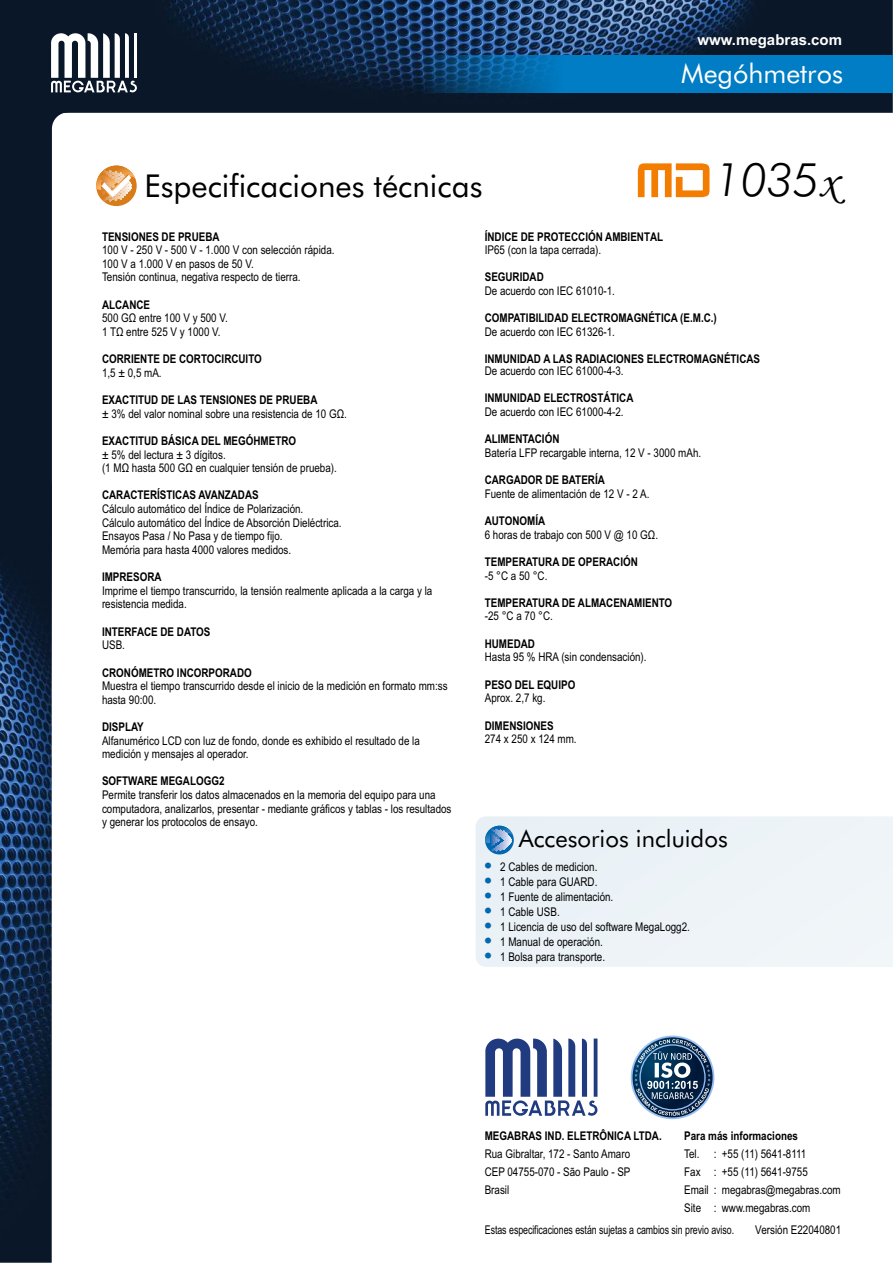
<style>
.page{position:relative;width:893px;height:1263px;background:#fff}
.page>*{position:absolute;margin:0;border:0;box-sizing:border-box;transform-origin:0 0}
.t1{font:italic 300 46.05px "Futura BT";color:#000}
.t2{font:31.5px "Futura BT";color:#000}
.t3{font:27px "Futura BT";color:#fff}
.t4{font:24px "Futura BT";color:#000}
.t5{font:700 15px "Arial";color:#fff}
.t6{font:12px/13.6px "Arial Narrow";color:#000}
.t7{font:700 12px "Arial Narrow";color:#000}
.t8{font:12px "Arial Narrow";color:#000;scale:.9 1}
.s1{font-family:"Monotype Corsiva";font-weight:400;font-style:normal}
</style>
<div class="page">
<img style="left:0;top:845px;width:52px;height:418px">
<svg style="left:0;top:112px;width:68px;height:733px;fill:#0a172a"></svg>
<img style="left:0;top:0;width:893px;height:112px">
<svg style="left:414px;top:55px;width:479px;height:37px;background:#0271b3"></svg>
<div style="left:476px;top:816px;width:417px;height:151px;background:#edf3f7"></div>
<div style="left:485px;top:826px;width:29px;height:28px;background:#0067b1;border-radius:50%"></div>
<svg style="left:485px;top:826px;width:28px;height:25px"></svg>
<svg style="left:51px;top:33px;width:86px;height:59px"></svg>
<div style="left:96px;top:166px;width:41px;height:40px;background:#d87c1a;border-radius:50%"></div>
<hr style="left:101px;top:170px;width:1px;height:31px;background:#d77b2a">
<hr style="left:102px;top:170px;width:1px;height:31px;background:#d88033">
<hr style="left:103px;top:170px;width:1px;height:31px;background:#db883c">
<hr style="left:104px;top:170px;width:1px;height:31px;background:#dc8e47">
<hr style="left:105px;top:170px;width:1px;height:31px;background:#df9351">
<hr style="left:106px;top:170px;width:1px;height:31px;background:#e19b5d">
<hr style="left:107px;top:170px;width:1px;height:31px;background:#e2a067">
<hr style="left:108px;top:170px;width:1px;height:31px;background:#e5a873">
<hr style="left:109px;top:170px;width:1px;height:31px;background:#e7af7e">
<hr style="left:110px;top:170px;width:1px;height:31px;background:#e9b587">
<hr style="left:111px;top:170px;width:1px;height:31px;background:#e9b98b">
<hr style="left:112px;top:170px;width:1px;height:31px;background:#eabb90">
<hr style="left:113px;top:170px;width:1px;height:31px;background:#ebbe95">
<hr style="left:114px;top:170px;width:1px;height:31px;background:#ecc29a">
<hr style="left:115px;top:170px;width:1px;height:31px;background:#eec59f">
<hr style="left:116px;top:170px;width:1px;height:31px;background:#efc9a5">
<hr style="left:117px;top:170px;width:1px;height:31px;background:#f0ccab">
<hr style="left:118px;top:170px;width:1px;height:31px;background:#f1d0af">
<hr style="left:119px;top:170px;width:1px;height:31px;background:#f2d2b5">
<hr style="left:120px;top:170px;width:1px;height:31px;background:#f2d5ba">
<hr style="left:121px;top:170px;width:1px;height:31px;background:#f3d9c0">
<hr style="left:122px;top:170px;width:1px;height:31px;background:#f5dcc3">
<svg style="left:96px;top:166px;width:40px;height:32px"></svg>
<svg style="left:485px;top:1038px;width:112px;height:78px"></svg>
<svg style="left:638px;top:163px;width:71px;height:34px"></svg>
<svg style="left:631px;top:1035px;width:83px;height:84px"></svg>
<svg style="left:634px;top:1039px;width:77px;height:77px"></svg>
<svg style="left:485px;top:862px;width:6px;height:6px"></svg>
<svg style="left:485px;top:877px;width:6px;height:6px"></svg>
<svg style="left:485px;top:892px;width:6px;height:6px"></svg>
<svg style="left:485px;top:907px;width:6px;height:6px"></svg>
<svg style="left:485px;top:922px;width:6px;height:6px"></svg>
<svg style="left:485px;top:937px;width:6px;height:6px"></svg>
<svg style="left:485px;top:952px;width:6px;height:6px"></svg>
<p class="t5" style="left:697px;top:34px;width:146px">www.megabras.com</p>
<h3 class="t3" style="left:681px;top:63px;width:163px">Megóhmetros</h3>
<h1 class="t1" style="left:715px;top:161px;width:124px">1035<span class="s1">x</span></h1>
<h2 class="t2" style="left:144px;top:174px;width:340px">Especificaciones técnicas</h2>
<p class="t7" style="left:102px;top:227px;width:119px">TENSIONES DE PRUEBA</p>
<p class="t6" style="left:102px;top:244px;width:234px">100 V - 250 V - 500 V - 1.000 V con selección rápida.<br>100 V a 1.000 V en pasos de 50 V.<br>Tensión continua, negativa respecto de tierra.</p>
<p class="t7" style="left:102px;top:295px;width:50px">ALCANCE</p>
<p class="t6" style="left:102px;top:312px;width:127px">500 GΩ entre 100 V y 500 V.<br>1 TΩ entre 525 V y 1000 V.</p>
<p class="t7" style="left:102px;top:350px;width:161px">CORRIENTE DE CORTOCIRCUITO</p>
<p class="t6" style="left:102px;top:367px;width:61px">1,5 ± 0,5 mA.</p>
<p class="t7" style="left:102px;top:391px;width:217px">EXACTITUD DE LAS TENSIONES DE PRUEBA</p>
<p class="t6" style="left:102px;top:408px;width:246px">± 3% del valor nominal sobre una resistencia de 10 GΩ.</p>
<p class="t7" style="left:102px;top:432px;width:196px">EXACTITUD BÁSICA DEL MEGÓHMETRO</p>
<p class="t6" style="left:102px;top:449px;width:236px">± 5% del lectura ± 3 dígitos.<br>(1 MΩ hasta 500 GΩ en cualquier tensión de prueba).</p>
<p class="t7" style="left:102px;top:486px;width:158px">CARACTERÍSTICAS AVANZADAS</p>
<p class="t6" style="left:102px;top:503px;width:241px">Cálculo automático del Índice de Polarización.<br>Cálculo automático del Índice de Absorción Dieléctrica.<br>Ensayos Pasa / No Pasa y de tiempo fijo.<br>Memória para hasta 4000 valores medidos.</p>
<p class="t7" style="left:102px;top:568px;width:61px">IMPRESORA</p>
<p class="t6" style="left:102px;top:585px;width:332px">Imprime el tiempo transcurrido, la tensión realmente aplicada a la carga y la resistencia medida.</p>
<p class="t7" style="left:102px;top:622px;width:110px">INTERFACE DE DATOS</p>
<p class="t6" style="left:102px;top:639px;width:24px">USB.</p>
<p class="t7" style="left:102px;top:663px;width:151px">CRONÓMETRO INCORPORADO</p>
<p class="t6" style="left:102px;top:680px;width:347px">Muestra el tiempo transcurrido desde el inicio de la medición en formato mm:ss hasta 90:00.</p>
<p class="t7" style="left:102px;top:718px;width:43px">DISPLAY</p>
<p class="t6" style="left:102px;top:735px;width:319px">Alfanumérico LCD con luz de fondo, donde es exhibido el resultado de la medición y mensajes al operador.</p>
<p class="t7" style="left:102px;top:772px;width:124px">SOFTWARE MEGALOGG2</p>
<p class="t6" style="left:102px;top:789px;width:351px">Permite transferir los datos almacenados en la memoria del equipo para una computadora, analizarlos, presentar - mediante gráficos y tablas - los resultados y generar los protocolos de ensayo.</p>
<p class="t7" style="left:485px;top:227px;width:180px">ÍNDICE DE PROTECCIÓN AMBIENTAL</p>
<p class="t6" style="left:485px;top:243px;width:118px">IP65 (con la tapa cerrada).</p>
<p class="t7" style="left:485px;top:268px;width:61px">SEGURIDAD</p>
<p class="t6" style="left:485px;top:285px;width:132px">De acuerdo con IEC 61010-1.</p>
<p class="t7" style="left:485px;top:309px;width:234px">COMPATIBILIDAD ELECTROMAGNÉTICA (E.M.C.)</p>
<p class="t6" style="left:485px;top:326px;width:132px">De acuerdo con IEC 61326-1.</p>
<p class="t7" style="left:485px;top:350px;width:277px">INMUNIDAD A LAS RADIACIONES ELECTROMAGNÉTICAS</p>
<p class="t6" style="left:485px;top:365px;width:140px">De acuerdo con IEC 61000-4-3.</p>
<p class="t7" style="left:485px;top:389px;width:150px">INMUNIDAD ELECTROSTÁTICA</p>
<p class="t6" style="left:485px;top:406px;width:140px">De acuerdo con IEC 61000-4-2.</p>
<p class="t7" style="left:485px;top:430px;width:76px">ALIMENTACIÓN</p>
<p class="t6" style="left:485px;top:447px;width:218px">Batería LFP recargable interna, 12 V - 3000 mAh.</p>
<p class="t7" style="left:485px;top:471px;width:122px">CARGADOR DE BATERÍA</p>
<p class="t6" style="left:485px;top:488px;width:166px">Fuente de alimentación de 12 V - 2 A.</p>
<p class="t7" style="left:485px;top:512px;width:62px">AUTONOMÍA</p>
<p class="t6" style="left:485px;top:529px;width:175px">6 horas de trabajo con 500 V @ 10 GΩ.</p>
<p class="t7" style="left:485px;top:553px;width:155px">TEMPERATURA DE OPERACIÓN</p>
<p class="t6" style="left:485px;top:570px;width:64px">-5 °C a 50 °C.</p>
<p class="t7" style="left:485px;top:593px;width:189px">TEMPERATURA DE ALMACENAMIENTO</p>
<p class="t6" style="left:485px;top:610px;width:70px">-25 °C a 70 °C.</p>
<p class="t7" style="left:485px;top:634px;width:52px">HUMEDAD</p>
<p class="t6" style="left:485px;top:651px;width:163px">Hasta 95 % HRA (sin condensación).</p>
<p class="t7" style="left:485px;top:675px;width:92px">PESO DEL EQUIPO</p>
<p class="t6" style="left:485px;top:692px;width:62px">Aprox. 2,7 kg.</p>
<p class="t7" style="left:485px;top:716px;width:70px">DIMENSIONES</p>
<p class="t6" style="left:485px;top:733px;width:93px">274 x 250 x 124 mm.</p>
<h3 class="t4" style="left:519px;top:829px;width:210px">Accesorios incluidos</h3>
<p class="t6" style="left:500px;top:860px;width:191px;line-height:15px">2 Cables de medicion.<br>1 Cable para GUARD.<br>1 Fuente de alimentación.<br>1 Cable USB.<br>1 Licencia de uso del software MegaLogg2.<br>1 Manual de operación.<br>1 Bolsa para transporte.</p>
<p class="t7" style="left:485px;top:1127px;width:178px">MEGABRAS IND. ELETRÔNICA LTDA.</p>
<p class="t6" style="left:485px;top:1146px;width:147px;line-height:18px;text-align:justify">Rua Gibraltar, 172 - Santo Amaro CEP 04755-070 - São Paulo - SP Brasil</p>
<p class="t7" style="left:684px;top:1126px;width:115px">Para más informaciones</p>
<p class="t6" style="left:684px;top:1145px;width:158px;line-height:18px">Tel. : +55 (11) 5641-8111<br>Fax : +55 (11) 5641-9755<br>Email : megabras@megabras.com<br>Site : www.megabras.com</p>
<p class="t8" style="left:485px;top:1225px;width:279px">Estas especificaciones están sujetas a cambios sin previo aviso.</p>
<p class="t6" style="left:755px;top:1224px;width:87px">Versión E22040801</p>
</div>
